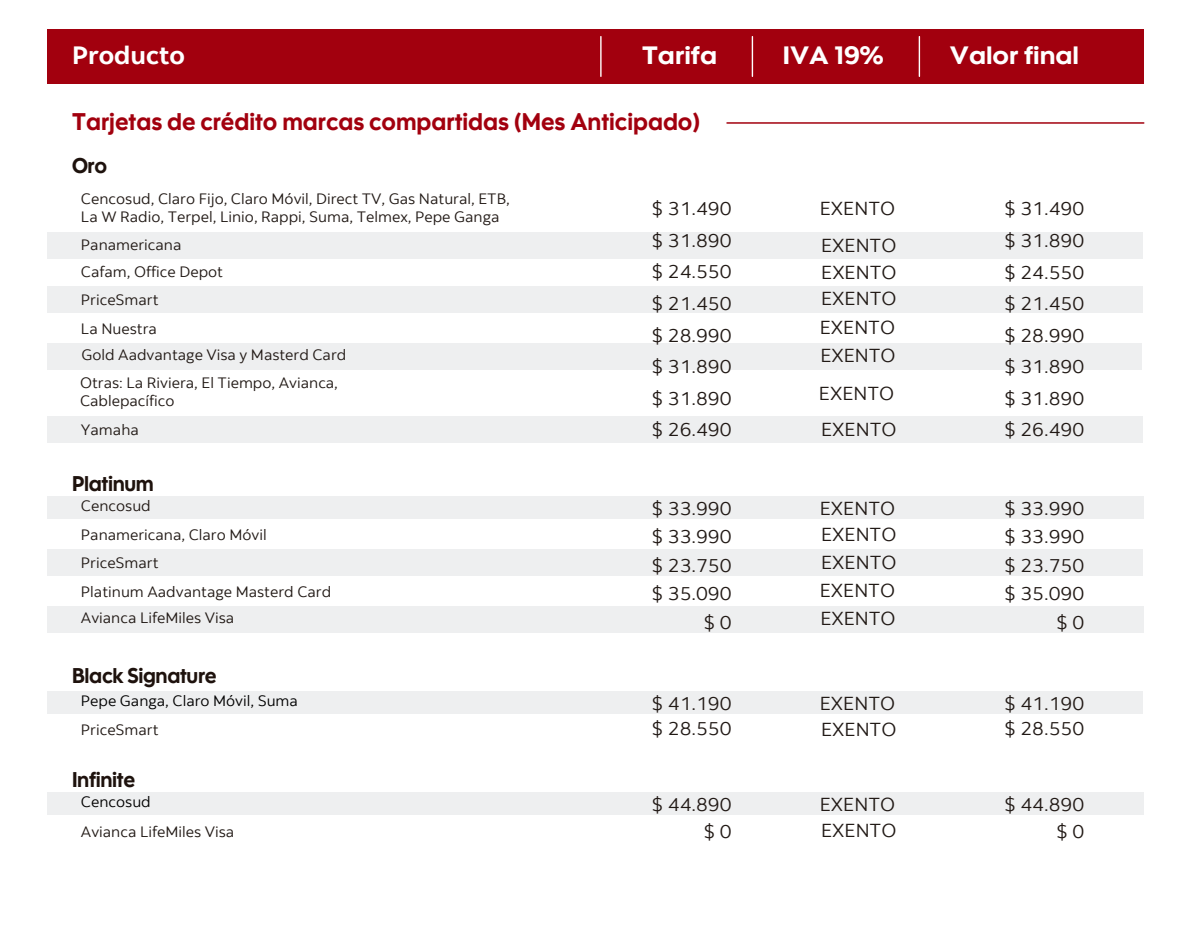
<style>
.page{position:relative;width:1191px;height:925px;background:#fff}
.page>*{position:absolute;margin:0;border:0;box-sizing:border-box;transform-origin:0 0}
.t1{font:25.05px "Scotia Headline";color:#fff;scale:1.05 1}
.t2{font:700 25.05px "Scotia";color:#fff;scale:1.05 1}
.t3{font:24px "Scotia Headline";color:#a2000e;scale:.96 1}
.t4{font:21.15px "Scotia Headline";letter-spacing:-.015em;color:#1e120d;scale:.95 1}
.t5{font:18.75px/31.5px "Scotia";color:#211915;text-align:right;scale:1.05 1}
.t6{font:15px/18px "Scotia";color:#211915;scale:1.05 1}
.t7{font:15px "Scotia";color:#000;scale:1.05 1}
</style>
<div class="page">
<div style="left:47px;top:232px;width:1096px;height:27px;background:#eeeff0"></div>
<div style="left:47px;top:286px;width:1096px;height:26px;background:#eeeff0"></div>
<div style="left:47px;top:343px;width:1095px;height:26px;background:#eeeff0"></div>
<div style="left:47px;top:496px;width:1096px;height:22px;background:#eeeff0"></div>
<div style="left:47px;top:549px;width:1096px;height:27px;background:#eeeff0"></div>
<div style="left:47px;top:606px;width:1096px;height:27px;background:#eeeff0"></div>
<div style="left:47px;top:691px;width:1096px;height:22px;background:#eeeff0"></div>
<div style="left:47px;top:792px;width:1097px;height:22px;background:#eeeff0"></div>
<hr style="left:727px;top:122px;width:416px;height:2px;background:#a2000e">
<div style="left:47px;top:29px;width:1096px;height:55px;background:#a2000e"></div>
<hr style="left:600px;top:37px;width:1px;height:39px;background:#fff">
<hr style="left:751px;top:37px;width:2px;height:39px;background:#fff">
<hr style="left:918px;top:37px;width:2px;height:39px;background:#fff">
<div style="left:47px;top:416px;width:1096px;height:27px;background:#eeeff0"></div>
<h1 class="t2" style="left:72px;top:40px;width:109px">Producto</h1>
<h1 class="t1" style="left:642px;top:41px;width:73px">Tarifa</h1>
<h1 class="t1" style="left:783px;top:41px;width:97px">IVA 19%</h1>
<h1 class="t1" style="left:950px;top:41px;width:125px">Valor final</h1>
<h2 class="t3" style="left:72px;top:108px;width:656px">Tarjetas de crédito marcas compartidas (Mes Anticipado)</h2>
<h3 class="t4" style="left:72px;top:154px;width:39px">Oro</h3>
<p class="t6" style="left:81px;top:190px;width:410px">Cencosud, Claro Fijo, Claro Móvil, Direct TV, Gas Natural, ETB,<br>La W Radio, Terpel, Linio, Rappi, Suma, Telmex, Pepe Ganga</p>
<p class="t5" style="left:819px;top:193px;width:73px">EXENTO</p>
<p class="t5" style="left:651px;top:193px;width:78px;text-align:justify">$ 31.490 $ 31.890 $ 24.550 $ 21.450 $ 28.990 $ 31.890 $ 31.890 $ 26.490</p>
<p class="t5" style="left:1004px;top:194px;width:78px;text-align:justify">$ 31.490 $ 31.890 $ 24.550 $ 21.450 $ 28.990 $ 31.890 $ 31.890 $ 26.490</p>
<p class="t6" style="left:81px;top:236px;width:97px">Panamericana</p>
<p class="t5" style="left:821px;top:230px;width:73px">EXENTO</p>
<p class="t6" style="left:81px;top:263px;width:137px">Cafam, Office Depot</p>
<p class="t5" style="left:821px;top:257px;width:73px">EXENTO</p>
<p class="t6" style="left:81px;top:291px;width:75px">PriceSmart</p>
<p class="t5" style="left:821px;top:283px;width:73px">EXENTO</p>
<p class="t6" style="left:81px;top:320px;width:74px">La Nuestra</p>
<p class="t5" style="left:819px;top:312px;width:73px">EXENTO</p>
<p class="t6" style="left:81px;top:346px;width:254px">Gold Aadvantage Visa y Masterd Card</p>
<p class="t5" style="left:820px;top:340px;width:73px">EXENTO</p>
<p class="t6" style="left:80px;top:374px;width:247px">Otras: La Riviera, El Tiempo, Avianca,<br>Cablepacífico</p>
<p class="t5" style="left:819px;top:378px;width:73px">EXENTO</p>
<p class="t6" style="left:81px;top:421px;width:57px">Yamaha</p>
<p class="t5" style="left:821px;top:414px;width:73px">EXENTO</p>
<h3 class="t4" style="left:72px;top:472px;width:88px">Platinum</h3>
<p class="t6" style="left:81px;top:497px;width:68px">Cencosud</p>
<p class="t5" style="left:819px;top:493px;width:73px">EXENTO</p>
<p class="t6" style="left:81px;top:526px;width:178px">Panamericana, Claro Móvil</p>
<p class="t5" style="left:821px;top:519px;width:73px">EXENTO</p>
<p class="t6" style="left:81px;top:554px;width:75px">PriceSmart</p>
<p class="t5" style="left:821px;top:547px;width:73px">EXENTO</p>
<p class="t6" style="left:81px;top:583px;width:240px">Platinum Aadvantage Masterd Card</p>
<p class="t5" style="left:819px;top:575px;width:73px">EXENTO</p>
<p class="t6" style="left:81px;top:609px;width:148px">Avianca LifeMiles Visa</p>
<p class="t5" style="left:820px;top:603px;width:73px">EXENTO</p>
<p class="t5" style="left:651px;top:494px;width:78px;line-height:28.5px">$ 33.990 $ 33.990 $ 23.750 $ 35.090 $ 0</p>
<p class="t5" style="left:1004px;top:494px;width:78px;line-height:28.5px">$ 33.990 $ 33.990 $ 23.750 $ 35.090 $ 0</p>
<h3 class="t4" style="left:72px;top:663px;width:154px">Black Signature</h3>
<p class="t7" style="left:81px;top:692px;width:208px">Pepe Ganga, Claro Móvil, Suma</p>
<p class="t5" style="left:651px;top:690px;width:78px;line-height:25.5px;text-align:left">$ 41.190 $ 28.550</p>
<p class="t5" style="left:1004px;top:690px;width:78px;line-height:25.5px;text-align:left">$ 41.190 $ 28.550</p>
<p class="t5" style="left:819px;top:687px;width:73px">EXENTO</p>
<p class="t6" style="left:81px;top:721px;width:75px">PriceSmart</p>
<p class="t5" style="left:821px;top:714px;width:73px">EXENTO</p>
<h3 class="t4" style="left:72px;top:768px;width:68px">Infinite</h3>
<p class="t7" style="left:81px;top:793px;width:68px">Cencosud</p>
<p class="t5" style="left:651px;top:791px;width:78px;line-height:27px">$ 44.890 $ 0</p>
<p class="t5" style="left:1004px;top:791px;width:78px;line-height:27px">$ 44.890 $ 0</p>
<p class="t5" style="left:819px;top:789px;width:73px">EXENTO</p>
<p class="t6" style="left:81px;top:823px;width:148px">Avianca LifeMiles Visa</p>
<p class="t5" style="left:821px;top:815px;width:73px">EXENTO</p>
</div>
